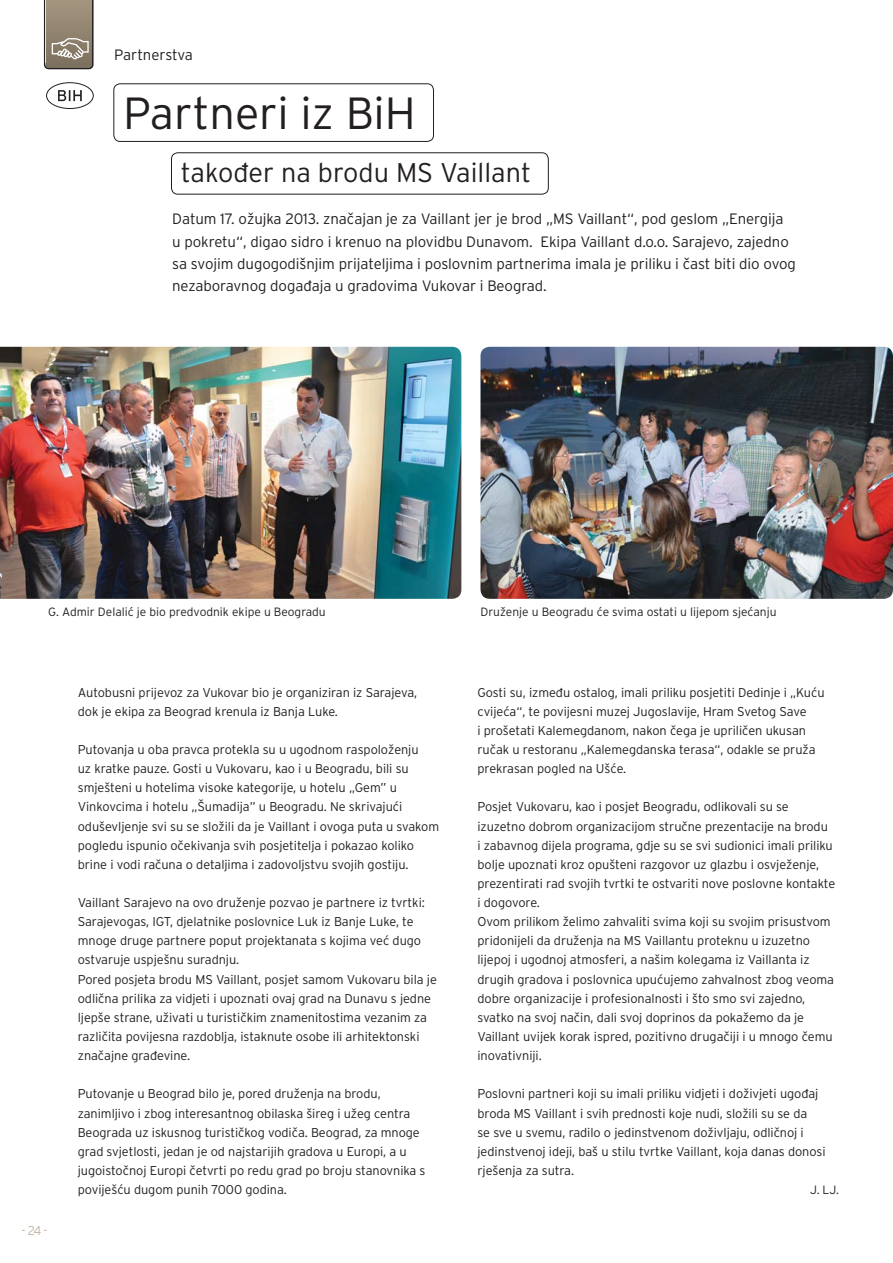
<style>
.page{position:relative;width:893px;height:1263px;background:#fff}
.page>*{position:absolute;margin:0;border:0;box-sizing:border-box;transform-origin:0 0}
.t1{font:300 45px "Interstate OT";color:#231f20}
.t2{font:300 27px "Interstate OT";color:#231f20}
.t3{font:300 15px/22.2px "Interstate OT";letter-spacing:-.005em;color:#231f20}
.t4{font:300 12.75px/19.2px "Interstate OT";letter-spacing:-.005em;color:#231f20}
.t5{font:300 12.75px "Interstate OT";color:#c2b5a3}
.t6{font:300 12px "Interstate OT";color:#231f20}
</style>
<div class="page">
<svg style="left:44px;top:0;width:50px;height:69px;background:#938877"></svg>
<div style="left:46px;top:82px;width:48px;height:27px;border:1px solid #231f20;border-radius:50%"></div>
<svg style="left:58px;top:90px;width:24px;height:11px"></svg>
<div style="left:114px;top:84px;width:320px;height:58px;border:1px solid #231f20;border-radius:6px"></div>
<div style="left:171px;top:153px;width:378px;height:41px;border:1px solid #231f20;border-radius:6px"></div>
<img style="left:480px;top:347px;width:413px;height:252px;border-radius:9px">
<img style="left:1px;top:347px;width:460px;height:252px">
<p class="t3" style="left:114px;top:45px;width:80px">Partnerstva</p>
<h1 class="t1" style="left:123px;top:96px;width:294px">Partneri iz BiH</h1>
<h2 class="t2" style="left:181px;top:162px;width:352px">također na brodu MS Vaillant</h2>
<p class="t3" style="left:172px;top:209px;width:625px">Datum 17. ožujka 2013. značajan je za Vaillant jer je brod „MS Vaillant“, pod geslom „Energija<br>u pokretu“, digao sidro i krenuo na plovidbu Dunavom. Ekipa Vaillant d.o.o. Sarajevo, zajedno sa svojim dugogodišnjim prijateljima i poslovnim partnerima imala je priliku i čast biti dio ovog nezaboravnog događaja u gradovima Vukovar i Beograd.</p>
<p class="t6" style="left:48px;top:608px;width:279px">G. Admir Delalić je bio predvodnik ekipe u Beogradu</p>
<p class="t6" style="left:480px;top:608px;width:298px">Druženje u Beogradu će svima ostati u lijepom sjećanju</p>
<p class="t5" style="left:22px;top:1226px;width:27px">- 24 -</p>
<p class="t4" style="left:78px;top:684px;width:341px">Autobusni prijevoz za Vukovar bio je organiziran iz Sarajeva, dok je ekipa za Beograd krenula iz Banja Luke.</p>
<p class="t4" style="left:78px;top:741px;width:363px">Putovanja u oba pravca protekla su u ugodnom raspoloženju<br>uz kratke pauze. Gosti u Vukovaru, kao i u Beogradu, bili su smješteni u hotelima visoke kategorije, u hotelu „Gem” u Vinkovcima i hotelu „Šumadija” u Beogradu. Ne skrivajući oduševljenje svi su se složili da je Vaillant i ovoga puta u svakom pogledu ispunio očekivanja svih posjetitelja i pokazao koliko brine i vodi računa o detaljima i zadovoljstvu svojih gostiju.</p>
<p class="t4" style="left:78px;top:894px;width:361px">Vaillant Sarajevo na ovo druženje pozvao je partnere iz tvrtki:<br>Sarajevogas, IGT, djelatnike poslovnice Luk iz Banje Luke, te mnoge druge partnere poput projektanata s kojima već dugo ostvaruje uspješnu suradnju.<br>Pored posjeta brodu MS Vaillant, posjet samom Vukovaru bila je odlična prilika za vidjeti i upoznati ovaj grad na Dunavu s jedne ljepše strane, uživati u turističkim znamenitostima vezanim za različita povijesna razdoblja, istaknute osobe ili arhitektonski značajne građevine.</p>
<p class="t4" style="left:78px;top:1085px;width:349px">Putovanje u Beograd bilo je, pored druženja na brodu, zanimljivo i zbog interesantnog obilaska šireg i užeg centra Beograda uz iskusnog turističkog vodiča. Beograd, za mnoge grad svjetlosti, jedan je od najstarijih gradova u Europi, a u jugoistočnoj Europi četvrti po redu grad po broju stanovnika s poviješću dugom punih 7000 godina.</p>
<p class="t4" style="left:477px;top:684px;width:349px">Gosti su, između ostalog, imali priliku posjetiti Dedinje i „Kuću cvijeća“, te povijesni muzej Jugoslavije, Hram Svetog Save<br>i prošetati Kalemegdanom, nakon čega je upriličen ukusan ručak u restoranu „Kalemegdanska terasa“, odakle se pruža prekrasan pogled na Ušće.</p>
<p class="t4" style="left:477px;top:798px;width:359px">Posjet Vukovaru, kao i posjet Beogradu, odlikovali su se izuzetno dobrom organizacijom stručne prezentacije na brodu<br>i zabavnog dijela programa, gdje su se svi sudionici imali priliku bolje upoznati kroz opušteni razgovor uz glazbu i osvježenje, prezentirati rad svojih tvrtki te ostvariti nove poslovne kontakte i dogovore.<br>Ovom prilikom želimo zahvaliti svima koji su svojim prisustvom pridonijeli da druženja na MS Vaillantu proteknu u izuzetno lijepoj i ugodnoj atmosferi, a našim kolegama iz Vaillanta iz drugih gradova i poslovnica upućujemo zahvalnost zbog veoma dobre organizacije i profesionalnosti i što smo svi zajedno, svatko na svoj način, dali svoj doprinos da pokažemo da je Vaillant uvijek korak ispred, pozitivno drugačiji i u mnogo čemu inovativniji.</p>
<p class="t4" style="left:477px;top:1085px;width:350px">Poslovni partneri koji su imali priliku vidjeti i doživjeti ugođaj broda MS Vaillant i svih prednosti koje nudi, složili su se da<br>se sve u svemu, radilo o jedinstvenom doživljaju, odličnoj i jedinstvenoj ideji, baš u stilu tvrtke Vaillant, koja danas donosi rješenja za sutra.</p>
<p class="t6" style="left:810px;top:1185px;width:30px">J. LJ.</p>
</div>
